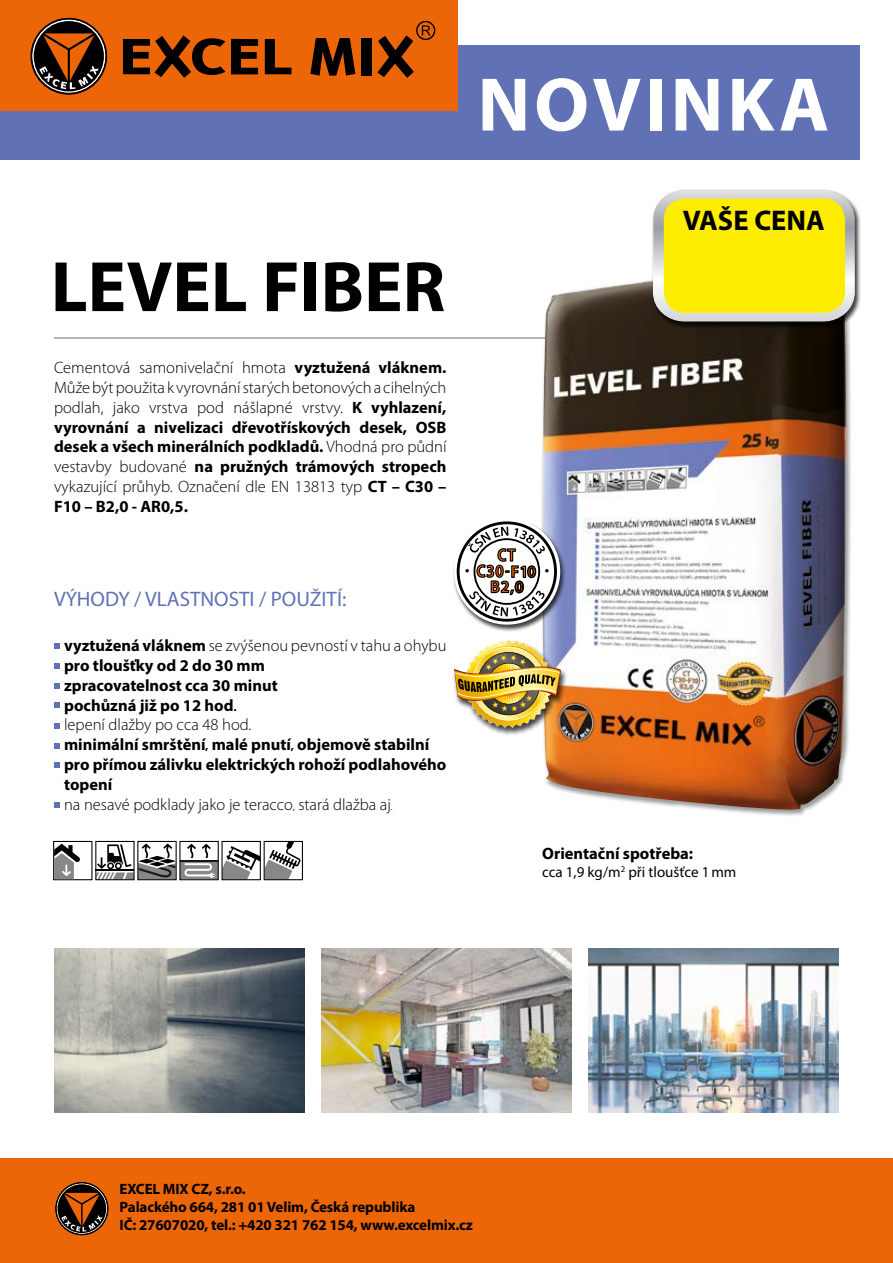
<style>
.page{position:relative;width:893px;height:1263px;background:#fff}
.page>*{position:absolute;margin:0;border:0;box-sizing:border-box;transform-origin:0 0}
.t1{font:700 76.65px "Myriad Pro";letter-spacing:.05em;color:#fff}
.t2{font:700 72px "Myriad Pro";color:#000}
.t3{font:700 28.5px "Myriad Pro";color:#000}
.t4{font:21px "Myriad Pro";color:#6071b5}
.t5{font:300 16.5px/19.8px "Myriad Pro";color:#000;text-align:justify}
.t6{font:700 16.5px "Myriad Pro";color:#000}
.t7{font:700 15px/18px "Myriad Pro";letter-spacing:-.01em;color:#000}
.t8{font:15px "Myriad Pro";color:#000}
.s1{font-weight:700}
.s2{font-weight:300}
</style>
<div class="page">
<div style="left:0;top:1159px;width:893px;height:104px;background:#ec6608"></div>
<div style="left:0;top:45px;width:859px;height:114px;background:#6071b5"></div>
<div style="left:0;top:0;width:457px;height:111px;background:#ec6608"></div>
<svg style="left:265px;top:39px;width:26px;height:35px"></svg>
<svg style="left:231px;top:39px;width:27px;height:35px"></svg>
<svg style="left:123px;top:35px;width:102px;height:43px"></svg>
<svg style="left:377px;top:21px;width:58px;height:57px"></svg>
<svg style="left:310px;top:38px;width:45px;height:38px"></svg>
<div style="left:361px;top:38px;width:11px;height:38px;background:#000"></div>
<svg style="left:30px;top:18px;width:77px;height:77px"></svg>
<hr style="left:54px;top:337px;width:755px;height:2px;background:#9d9d9c">
<div style="left:541px;top:259px;width:311px;height:558px;background:#000;opacity:.4"></div>
<img style="left:542px;top:259px;width:304px;height:551px">
<div style="left:651px;top:190px;width:210px;height:139px;background:#000;opacity:.75"></div>
<div style="left:652px;top:189px;width:187px;height:133px;background:#fff;opacity:.75"></div>
<div style="left:663px;top:189px;width:192px;height:133px;background:#000;opacity:.75"></div>
<div style="left:664px;top:199px;width:181px;height:114px;background:#ffed00;border-radius:21px"></div>
<svg style="left:55px;top:1182px;width:53px;height:53px"></svg>
<svg style="left:54px;top:643px;width:5px;height:6px"></svg>
<svg style="left:54px;top:663px;width:5px;height:5px"></svg>
<svg style="left:54px;top:683px;width:5px;height:5px"></svg>
<svg style="left:54px;top:703px;width:5px;height:5px"></svg>
<svg style="left:54px;top:723px;width:5px;height:5px"></svg>
<svg style="left:54px;top:762px;width:5px;height:5px"></svg>
<svg style="left:54px;top:802px;width:5px;height:5px"></svg>
<svg style="left:54px;top:743px;width:5px;height:5px"></svg>
<div style="left:452px;top:518px;width:114px;height:114px;background:#000;opacity:.75"></div>
<div style="left:454px;top:518px;width:106px;height:107px;background:#fff;border-radius:50%"></div>
<svg style="left:457px;top:521px;width:100px;height:101px"></svg>
<div style="left:137px;top:841px;width:40px;height:39px;border:1px solid #000"></div>
<div style="left:222px;top:841px;width:39px;height:39px;border:1px solid #000"></div>
<div style="left:95px;top:841px;width:40px;height:39px;border:1px solid #000"></div>
<svg style="left:96px;top:843px;width:80px;height:37px"></svg>
<div style="left:53px;top:841px;width:39px;height:39px;border:1px solid #000"></div>
<svg style="left:54px;top:844px;width:26px;height:35px"></svg>
<div style="left:180px;top:862px;width:38px;height:17px;background:#878787"></div>
<div style="left:179px;top:841px;width:40px;height:39px;border:1px solid #000"></div>
<hr style="left:180px;top:860px;width:38px;height:2px;background:#000">
<svg style="left:183px;top:844px;width:32px;height:34px"></svg>
<div style="left:264px;top:841px;width:39px;height:39px;border:1px solid #000"></div>
<svg style="left:222px;top:841px;width:79px;height:38px"></svg>
<div style="left:452px;top:639px;width:116px;height:97px;background:#000;opacity:.75"></div>
<img style="left:454px;top:639px;width:107px;height:89px">
<img style="left:321px;top:948px;width:251px;height:164px">
<img style="left:588px;top:948px;width:251px;height:164px">
<img style="left:54px;top:948px;width:251px;height:164px">
<h2 class="t2" style="left:51px;top:240px;width:396px">LEVEL FIBER</h2>
<p class="t5" style="left:54px;top:358px;width:394px">Cementová samonivelační hmota <span class="s1">vyztužená vláknem.<br></span>Může být použita k vyrovnání starých betonových a cihelných podlah, jako vrstva pod nášlapné vrstvy. <span class="s1">K vyhlazení, vyrovnání a nivelizaci dřevotřískových desek, OSB desek a všech minerálních podkladů.</span> Vhodná pro půdní vestavby budované <span class="s1">na pružných trámových stropech </span>vykazující průhyb. Označení dle EN 13813 typ <span class="s1">CT – C30 – F10 – B2,0 - AR0,5.</span></p>
<p class="t4" style="left:54px;top:586px;width:294px">VÝHODY / VLASTNOSTI / POUŽITÍ:</p>
<p class="t5" style="left:54px;top:636px;width:394px">· <span class="s1">vyztužená vláknem</span> se zvýšenou pevností v tahu a ohybu</p>
<p class="t6" style="left:54px;top:655px;width:212px"><span class="s2">·</span> pro tloušťky od 2 do 30 mm</p>
<p class="t6" style="left:54px;top:674px;width:225px"><span class="s2">·</span> zpracovatelnost cca 30 minut</p>
<p class="t6" style="left:54px;top:694px;width:184px"><span class="s2">·</span> pochůzná již po 12 hod.</p>
<p class="t5" style="left:54px;top:715px;width:199px">· lepení dlažby po cca 48 hod.</p>
<p class="t6" style="left:54px;top:734px;width:377px"><span class="s2">·</span> minimální smrštění, malé pnutí, objemově stabilní</p>
<p class="t6" style="left:54px;top:754px;width:394px"><span class="s2">·</span> pro přímou zálivku elektrických rohoží podlahového</p>
<p class="t6" style="left:64px;top:773px;width:50px">topení</p>
<p class="t5" style="left:54px;top:794px;width:340px">· na nesavé podklady jako je teracco, stará dlažba aj.</p>
<h1 class="t1" style="left:477px;top:55px;width:353px">NOVINKA</h1>
<h3 class="t3" style="left:683px;top:201px;width:144px">VAŠE CENA</h3>
<p class="t6" style="left:542px;top:843px;width:153px">Orientační spotřeba:</p>
<p class="t8" style="left:542px;top:863px;width:196px">cca 1,9 kg/m<sup>2</sup> při tloušťce 1mm</p>
<p class="t7" style="left:120px;top:1180px;width:355px">EXCEL MIX CZ, s.r.o.<br>Palackého 664, 281 01 Velim, Česká republika<br>IČ: 27607020, tel.: +420 321 762 154, www.excelmix.cz</p>
</div>
